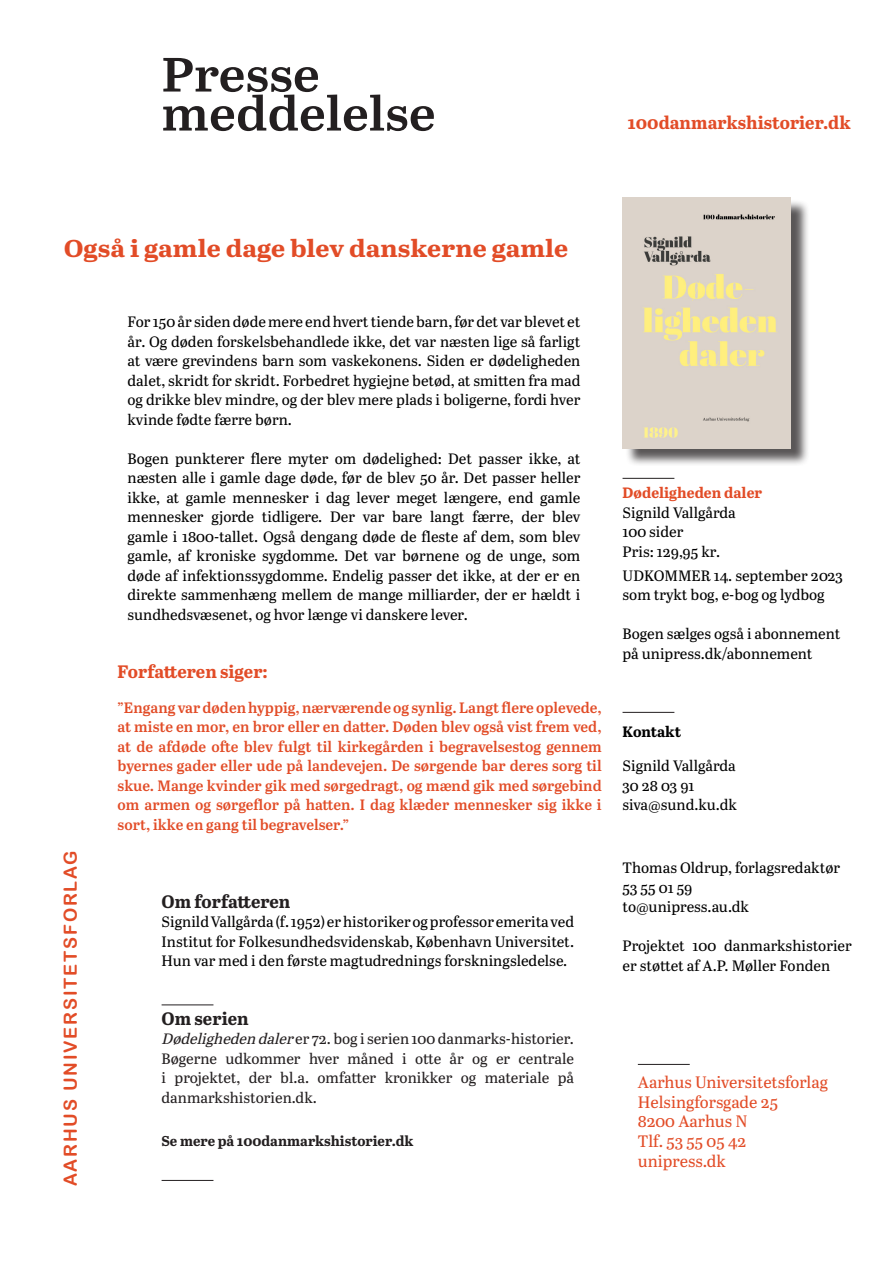
<style>
.page{position:relative;width:893px;height:1263px;background:#fff}
.page>*{position:absolute;margin:0;border:0;box-sizing:border-box;transform-origin:0 0}
.t1{font:600 48px "Abril Text";color:#231f20;scale:1.09 1}
.t2{font:700 24.3px "Abril Text";color:#e24c27;scale:1.11 1}
.t3{font:700 18px "Abril Text";color:#e24c27}
.t4{font:18px "Arial Rounded MT Bold";letter-spacing:.1em;color:#e24c27}
.t5{font:700 18px "Abril Text";color:#231f20}
.t6{font:16.5px "Abril Text";color:#e24c27}
.t7{font:15px/19.5px "Abril Text";color:#000;text-align:justify}
.t8{font:15px/19.5px "Abril Text";color:#000001}
.t9{font:600 15px/19.5px "Abril Text";color:#e24c27;text-align:justify}
.t10{font:15px/19.5px "Abril Text";color:#231f20;text-align:justify}
.t11{font:700 15px "Abril Text";color:#e24c27}
.t12{font:700 15px "Abril Text";letter-spacing:-.005em;color:#000001}
.t13{font:700 14.25px "Abril Text";color:#231f20}
.s1{font-style:italic}
</style>
<div class="page">
<hr style="left:622px;top:478px;width:52px;height:1px;background:#231f20">
<hr style="left:622px;top:712px;width:52px;height:1px;background:#231f20">
<hr style="left:638px;top:1064px;width:52px;height:1px;background:#231f20">
<div style="left:625px;top:200px;width:184px;height:267px;background:#231f20;opacity:.75"></div>
<img style="left:622px;top:197px;width:169px;height:251px">
<hr style="left:162px;top:1005px;width:51px;height:1px;background:#231f20">
<hr style="left:162px;top:1180px;width:51px;height:1px;background:#231f20">
<p class="t1" style="left:162px;top:39px;width:147px">Presse</p>
<p class="t1" style="left:162px;top:78px;width:253px">meddelelse</p>
<p class="t3" style="left:628px;top:110px;width:225px">100danmarkshistorier.dk</p>
<p class="t2" style="left:64px;top:230px;width:456px">Også i gamle dage blev danskerne gamle</p>
<p class="t4" style="left:60px;top:1186px;width:337px;rotate:-90deg">AARHUS UNIVERSITETSFORLAG</p>
<p class="t7" style="left:128px;top:311px;width:454px">For 150 år siden døde mere end hvert tiende barn, før det var blevet et år. Og døden forskelsbehandlede ikke, det var næsten lige så farligt at være grevindens barn som vaskekonens. Siden er dødeligheden dalet, skridt for skridt. Forbedret hygiejne betød, at smitten fra mad og drikke blev mindre, og der blev mere plads i boligerne, fordi hver kvinde fødte færre børn.</p>
<p class="t7" style="left:128px;top:448px;width:454px">Bogen punkterer flere myter om dødelighed: Det passer ikke, at næsten alle i gamle dage døde, før de blev 50 år. Det passer heller ikke, at gamle mennesker i dag lever meget længere, end gamle mennesker gjorde tidligere. Der var bare langt færre, der blev gamle i 1800-tallet. Også dengang døde de fleste af dem, som blev gamle, af kroniske sygdomme. Det var børnene og de unge, som døde af infektionssygdomme. Endelig passer det ikke, at der er en direkte sammenhæng mellem de mange milliarder, der er hældt i sundhedsvæsenet, og hvor længe vi danskere lever.</p>
<p class="t3" style="left:118px;top:658px;width:152px">Forfatteren siger:</p>
<p class="t9" style="left:118px;top:697px;width:486px">”Engang var døden hyppig, nærværende og synlig. Langt flere oplevede, at miste en mor, en bror eller en datter. Døden blev også vist frem ved, at de afdøde ofte blev fulgt til kirkegården i begravelsestog gennem byernes gader eller ude på landevejen. De sørgende bar deres sorg til skue. Mange kvinder gik med sørgedragt, og mænd gik med sørgebind om armen og sørgeflor på hatten. I dag klæder mennesker sig ikke i sort, ikke en gang til begravelser.”</p>
<p class="t5" style="left:162px;top:888px;width:130px">Om forfatteren</p>
<p class="t8" style="left:162px;top:911px;width:414px;text-align:justify">Signild Vallgårda (f. 1952) er historiker og professor emerita ved Institut for Folkesundhedsvidenskab, København Universitet.<br>Hun var med i den første magtudrednings forskningsledelse.</p>
<p class="t5" style="left:162px;top:1005px;width:89px">Om serien</p>
<p class="t10" style="left:162px;top:1028px;width:414px"><span class="s1">Dødeligheden daler</span>er 72. bog i serien 100 danmarks-historier.<br>Bøgerne udkommer hver måned i otte år og er centrale i projektet, der bl.a. omfatter kronikker og materiale på danmarkshistorien.dk.</p>
<p class="t13" style="left:162px;top:1130px;width:253px">Se mere på 100danmarkshistorier.dk</p>
<p class="t11" style="left:622px;top:482px;width:141px">Dødeligheden daler</p>
<p class="t8" style="left:622px;top:502px;width:115px">Signild Vallgårda</p>
<p class="t8" style="left:622px;top:521px;width:62px">100 sider</p>
<p class="t8" style="left:622px;top:541px;width:99px">Pris: 129,95 kr.</p>
<p class="t8" style="left:622px;top:565px;width:222px">UDKOMMER 14. september 2023 som trykt bog, e-bog og lydbog</p>
<p class="t8" style="left:622px;top:623px;width:219px">Bogen sælges også i abonnement på unipress.dk/abonnement</p>
<p class="t12" style="left:622px;top:720px;width:60px">Kontakt</p>
<p class="t8" style="left:622px;top:755px;width:115px">Signild Vallgårda</p>
<p class="t8" style="left:622px;top:775px;width:73px">30 28 03 91</p>
<p class="t8" style="left:622px;top:794px;width:116px">siva@sund.ku.dk</p>
<p class="t8" style="left:622px;top:857px;width:219px">Thomas Oldrup, forlagsredaktør</p>
<p class="t8" style="left:622px;top:877px;width:71px">53 55 01 59</p>
<p class="t8" style="left:622px;top:896px;width:128px">to@unipress.au.dk</p>
<p class="t8" style="left:622px;top:935px;width:231px">Projektet 100 danmarkshistorier er støttet af A.P. Møller Fonden</p>
<p class="t6" style="left:638px;top:1070px;width:192px">Aarhus Universitetsforlag</p>
<p class="t6" style="left:638px;top:1090px;width:142px">Helsingforsgade 25</p>
<p class="t6" style="left:638px;top:1109px;width:111px">8200 Aarhus N</p>
<p class="t6" style="left:638px;top:1129px;width:110px">Tlf. 53 55 05 42</p>
<p class="t6" style="left:638px;top:1149px;width:90px">unipress.dk</p>
</div>
